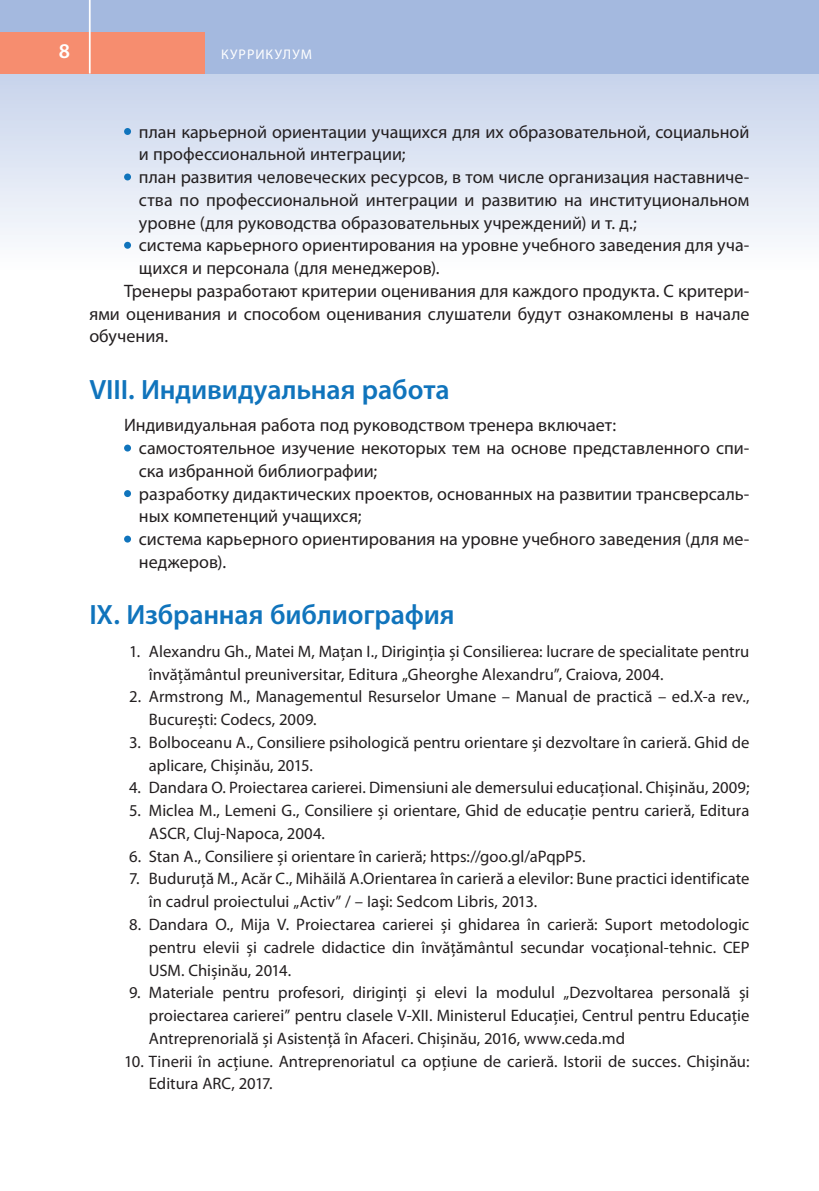
<style>
.page{position:relative;width:819px;height:1191px;background:#fff}
.page>*{position:absolute;margin:0;border:0;box-sizing:border-box;transform-origin:0 0}
.t1{font:600 28px "Myriad Pro";letter-spacing:-.005em;color:#1074bc}
.t2{font:600 21px "Myriad Pro";color:#fff}
.t3{font:18.03px/22.8px "Myriad Pro";color:#231f20}
.t4{font:16.62px/22.8px "Myriad Pro";color:#231f20}
.t5{font:14px "Myriad Pro";letter-spacing:.07em;color:#fff}
</style>
<div class="page">
<div style="left:0;top:68px;width:819px;height:204px;background:linear-gradient(to bottom,#c5d2eb,#fdfefe)"></div>
<div style="left:0;top:0;width:819px;height:74px;background:#a4b9df"></div>
<div style="left:0;top:32px;width:204px;height:42px;background:#f68d6f"></div>
<hr style="left:89px;top:0;width:2px;height:74px;background:#fff">
<div style="left:124px;top:128px;width:7px;height:7px;background:#1074bc;border-radius:50%"></div>
<div style="left:124px;top:173px;width:7px;height:7px;background:#1074bc;border-radius:50%"></div>
<div style="left:124px;top:242px;width:7px;height:7px;background:#1074bc;border-radius:50%"></div>
<div style="left:124px;top:444px;width:7px;height:7px;background:#1074bc;border-radius:50%"></div>
<div style="left:124px;top:490px;width:7px;height:7px;background:#1074bc;border-radius:50%"></div>
<div style="left:124px;top:535px;width:7px;height:7px;background:#1074bc;border-radius:50%"></div>
<p class="t2" style="left:59px;top:38px;width:13px">8</p>
<p class="t5" style="left:221px;top:46px;width:92px">Куррикулум</p>
<p class="t3" style="left:139px;top:120px;width:612px">план карьерной ориентации учащихся для их образовательной, социальной</p>
<p class="t3" style="left:139px;top:143px;width:268px">и профессиональной интеграции;</p>
<p class="t3" style="left:139px;top:165px;width:612px">план развития человеческих ресурсов, в том числе организация наставниче-</p>
<p class="t3" style="left:139px;top:188px;width:612px">ства по профессиональной интеграции и развитию на институциональном</p>
<p class="t3" style="left:139px;top:211px;width:499px">уровне (для руководства образовательных учреждений) и т. д.;</p>
<p class="t3" style="left:139px;top:234px;width:612px">система карьерного ориентирования на уровне учебного заведения для уча-</p>
<p class="t3" style="left:139px;top:256px;width:302px">щихся и персонала (для менеджеров).</p>
<p class="t3" style="left:124px;top:279px;width:627px">Тренеры разработают критерии оценивания для каждого продукта. С критери-</p>
<p class="t3" style="left:89px;top:302px;width:661px">ями оценивания и способом оценивания слушатели будут ознакомлены в начале</p>
<p class="t3" style="left:89px;top:325px;width:80px">обучения.</p>
<h1 class="t1" style="left:89px;top:371px;width:362px">VIII. Индивидуальная работа</h1>
<p class="t3" style="left:139px;top:414px;width:612px;text-indent:-15px">Индивидуальная работа под руководством тренера включает: самостоятельное изучение некоторых тем на основе представленного спи&shy;ска избранной библиографии;<br>разработку дидактических проектов, основанных на развитии трансверсаль&shy;ных компетенций учащихся;<br>система карьерного ориентирования на уровне учебного заведения (для ме&shy;неджеров).</p>
<h1 class="t1" style="left:89px;top:597px;width:367px">IX. Избранная библиография</h1>
<p class="t4" style="left:149px;top:640px;width:602px;text-indent:-20px">1. Alexandru Gh., Matei M, Mațan I., Diriginția și Consilierea: lucrare de specialitate pentru învățământul preuniversitar, Editura „Gheorghe Alexandru”, Craiova, 2004.</p>
<p class="t4" style="left:149px;top:685px;width:602px;text-indent:-20px">2. Armstrong M., Managementul Resurselor Umane – Manual de practică – ed.X-a rev.,<br>București: Codecs, 2009.</p>
<p class="t4" style="left:149px;top:730px;width:602px;text-indent:-20px">3. Bolboceanu A., Consiliere psihologică pentru orientare și dezvoltare în carieră. Ghid de aplicare, Chișinău, 2015.</p>
<p class="t4" style="left:129px;top:776px;width:622px">4. Dandara O. Proiectarea carierei. Dimensiuni ale demersului educațional. Chișinău, 2009;</p>
<p class="t4" style="left:149px;top:799px;width:602px;text-indent:-20px">5. Miclea M., Lemeni G., Consiliere și orientare, Ghid de educație pentru carieră, Editura<br>ASCR, Cluj-Napoca, 2004.</p>
<p class="t4" style="left:129px;top:844px;width:458px">6. Stan A., Consiliere și orientare în carieră; https://goo.gl/aPqpP5.</p>
<p class="t4" style="left:149px;top:867px;width:602px;text-indent:-20px">7. Buduruță M., Acăr C., Mihăilă A.Orientarea în carieră a elevilor: Bune practici identificate în cadrul proiectului „Activ” / – Iaşi: Sedcom Libris, 2013.</p>
<p class="t4" style="left:149px;top:912px;width:602px;text-align:justify;text-indent:-20px">8. Dandara O., Mija V. Proiectarea carierei și ghidarea în carieră: Suport metodologic pentru elevii și cadrele didactice din învățământul secundar vocațional-tehnic. CEP USM. Chișinău, 2014.</p>
<p class="t4" style="left:149px;top:981px;width:602px;text-align:justify;text-indent:-20px">9. Materiale pentru profesori, diriginți și elevi la modulul „Dezvoltarea personală și proiectarea carierei” pentru clasele V-XII. Ministerul Educației, Centrul pentru Educație Antreprenorială și Asistență în Afaceri. Chișinău, 2016, www.ceda.md</p>
<p class="t4" style="left:149px;top:1049px;width:602px;text-indent:-25px">10. Tinerii în acțiune. Antreprenoriatul ca opțiune de carieră. Istorii de succes. Chișinău:<br>Editura ARC, 2017.</p>
</div>
